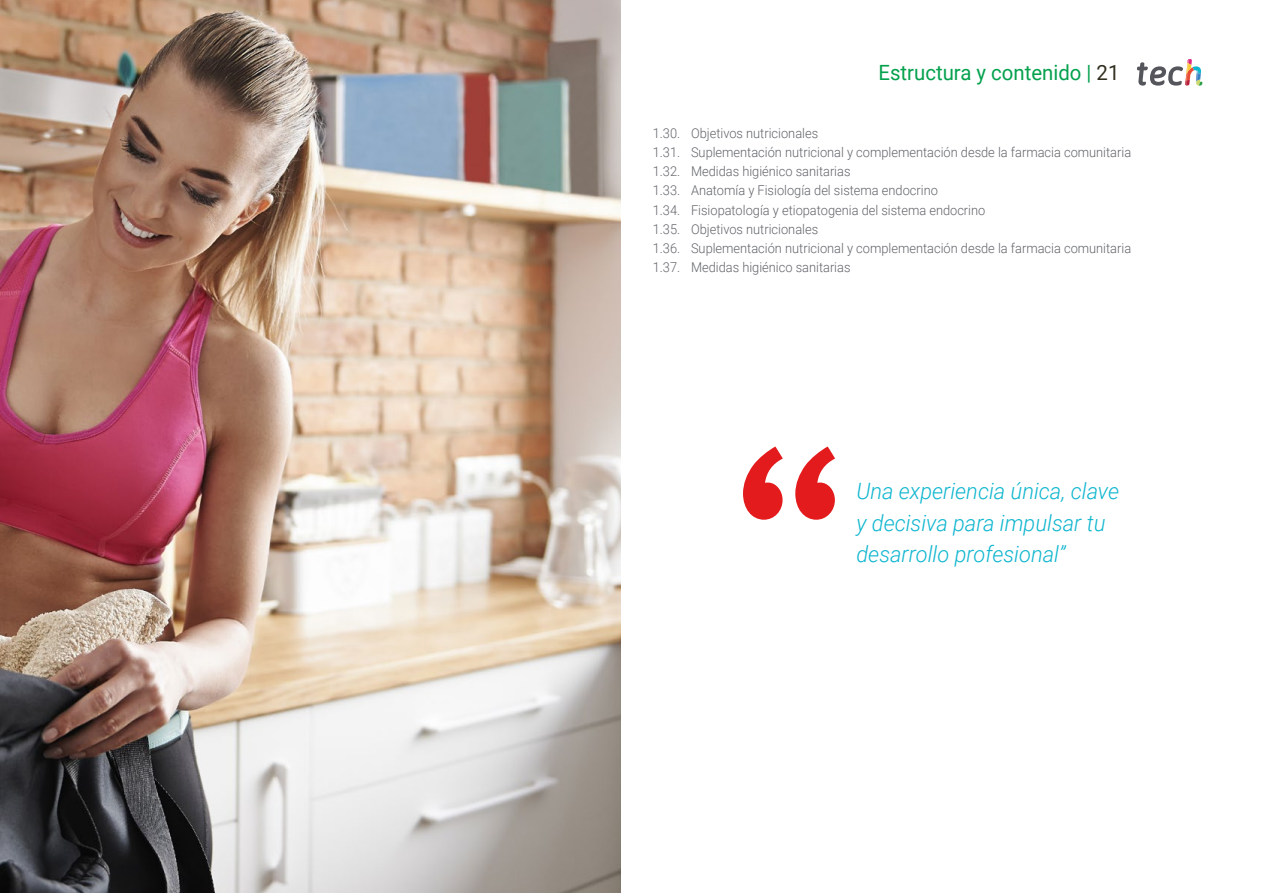
<style>
.page{position:relative;width:1263px;height:893px;background:#fff}
.page>*{position:absolute;margin:0;border:0;box-sizing:border-box;transform-origin:0 0}
.t1{font:italic 300 22.5px/31.5px "Roboto";color:#0fb6cf}
.t2{font:21px "Roboto";color:#04a14d}
.t3{font:300 13.5px/19.2px "Roboto";color:#61646a;scale:.95 1}
.s1{color:#312e20}
</style>
<div class="page">
<img style="left:0;top:0;width:621px;height:893px">
<svg style="left:743px;top:446px;width:92px;height:74px"></svg>
<svg style="left:1137px;top:59px;width:65px;height:27px"></svg>
<h2 class="t2" style="left:878px;top:57px;width:242px">Estructura y contenido | <span class="s1">21</span></h2>
<p class="t3" style="left:653px;top:123px;width:505px">1.30. Objetivos nutricionales<br>1.31. Suplementación nutricional y complementación desde la farmacia comunitaria 1.32. Medidas higiénico sanitarias<br>1.33. Anatomía y Fisiología del sistema endocrino<br>1.34. Fisiopatología y etiopatogenia del sistema endocrino<br>1.35. Objetivos nutricionales<br>1.36. Suplementación nutricional y complementación desde la farmacia comunitaria 1.37. Medidas higiénico sanitarias</p>
<h1 class="t1" style="left:856px;top:475px;width:264px">Una experiencia única, clave y decisiva para impulsar tu desarrollo profesional”</h1>
</div>
